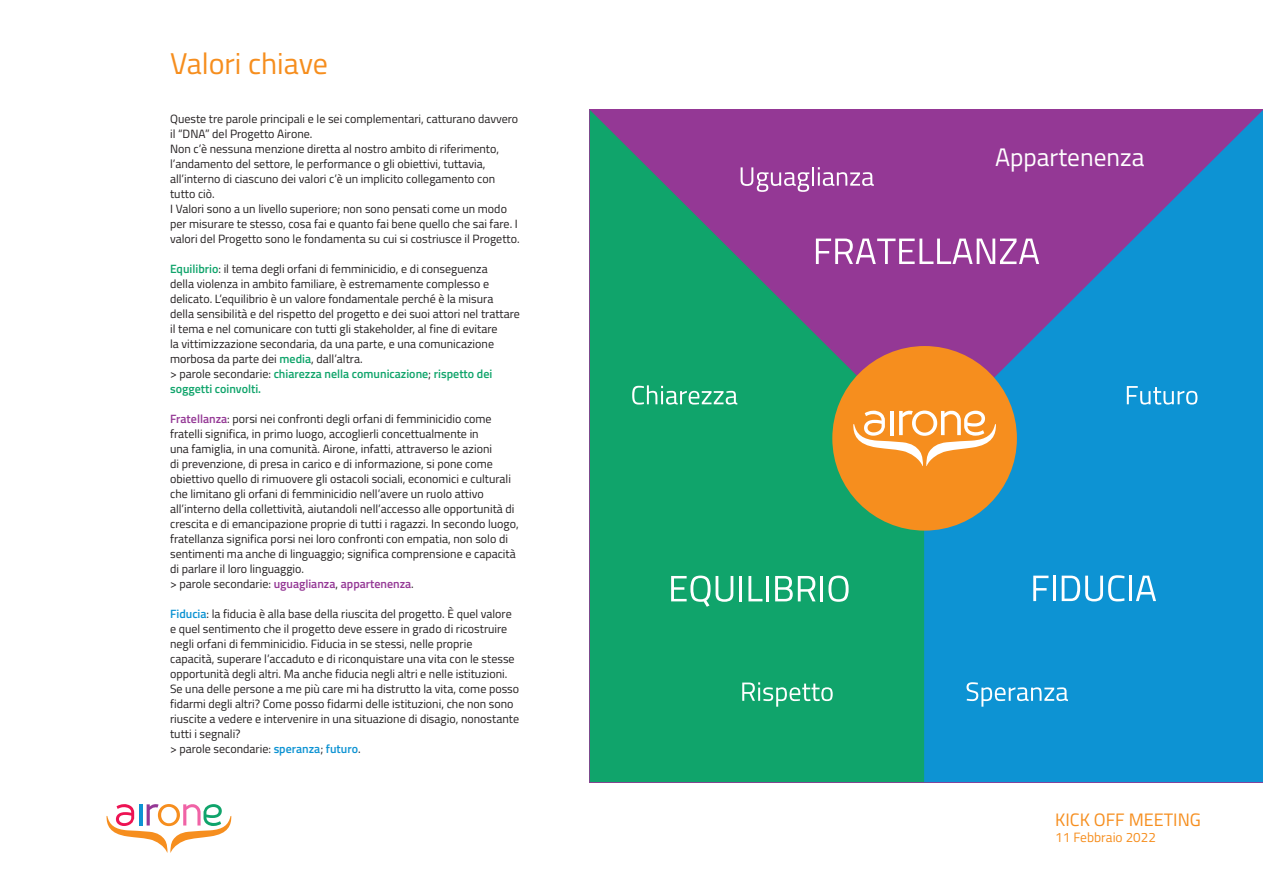
<style>
.page{position:relative;width:1263px;height:893px;background:#fff}
.page>*{position:absolute;margin:0;border:0;box-sizing:border-box;transform-origin:0 0}
.t1{font:30px "Titillium Web";color:#f68e1e}
.t2{font:25.35px "Titillium Web";color:#fff}
.t3{font:18px "Titillium Web";color:#f68e1e}
.t4{font:13.5px "Titillium Web";color:#f68e1e}
.t5{font:12px/15px "Titillium Web";color:#231f20}
.s1{font-weight:600;color:#10a46b}
.s2{font-weight:600;color:#943895}
.s3{font-weight:600;color:#0d93d3}
</style>
<div class="page">
<svg style="left:106px;top:804px;width:126px;height:49px"></svg>
<svg style="left:590px;top:110px;width:334px;height:672px;background:#2e8a74"></svg>
<svg style="left:924px;top:110px;width:339px;height:672px;background:#2e7cc3"></svg>
<svg style="left:966px;top:682px;width:102px;height:25px;background:#3ea9db"></svg>
<svg style="left:1127px;top:386px;width:70px;height:19px"></svg>
<svg style="left:742px;top:682px;width:91px;height:25px;background:#45b88c"></svg>
<svg style="left:632px;top:385px;width:105px;height:20px;background:#4cba90"></svg>
<svg style="left:816px;top:239px;width:223px;height:25px"></svg>
<svg style="left:671px;top:576px;width:62px;height:31px"></svg>
<hr style="left:739px;top:576px;width:3px;height:25px;background:#fff">
<svg style="left:748px;top:576px;width:14px;height:25px"></svg>
<hr style="left:766px;top:576px;width:3px;height:25px;background:#fff">
<svg style="left:775px;top:576px;width:40px;height:25px"></svg>
<hr style="left:820px;top:576px;width:3px;height:25px;background:#fff">
<svg style="left:828px;top:576px;width:21px;height:26px"></svg>
<svg style="left:1033px;top:576px;width:15px;height:25px"></svg>
<hr style="left:1053px;top:576px;width:2px;height:25px;background:#fff">
<svg style="left:1062px;top:575px;width:62px;height:26px"></svg>
<hr style="left:1129px;top:576px;width:3px;height:25px;background:#fff">
<svg style="left:1136px;top:576px;width:20px;height:25px"></svg>
<svg style="left:741px;top:167px;width:133px;height:25px;background:#ac64ac"></svg>
<div style="left:832px;top:346px;width:185px;height:185px;background:#f68e1e;border-radius:50%"></div>
<svg style="left:853px;top:410px;width:143px;height:56px"></svg>
<h1 class="t1" style="left:170px;top:42px;width:159px">Valori chiave</h1>
<p class="t5" style="left:170px;top:111px;width:351px">Queste tre parole principali e le sei complementari, catturano davvero il “DNA” del Progetto Airone.<br>Non c’è nessuna menzione diretta al nostro ambito di riferimento, l’andamento del settore, le performance o gli obiettivi, tuttavia, all’interno di ciascuno dei valori c’è un implicito collegamento con tutto ciò.<br>I Valori sono a un livello superiore; non sono pensati come un modo per misurare te stesso, cosa fai e quanto fai bene quello che sai fare. I valori del Progetto sono le fondamenta su cui si costriusce il Progetto.</p>
<p class="t5" style="left:170px;top:261px;width:351px"><span class="s1">Equilibrio</span>: il tema degli orfani di femminicidio, e di conseguenza<br>della violenza in ambito familiare, è estremamente complesso e delicato. L’equilibrio è un valore fondamentale perché è la misura della sensibilità e del rispetto del progetto e dei suoi attori nel trattare il tema e nel comunicare con tutti gli stakeholder, al fine di evitare<br>la vittimizzazione secondaria, da una parte, e una comunicazione morbosa da parte dei <span class="s1">media</span>, dall’altra.<br>&gt; parole secondarie: <span class="s1">chiarezza nella comunicazione</span>; <span class="s1">rispetto dei soggetti coinvolti.</span></p>
<p class="t5" style="left:170px;top:411px;width:350px"><span class="s2">Fratellanza</span>: porsi nei confronti degli orfani di femminicidio come fratelli significa, in primo luogo, accoglierli concettualmente in<br>una famiglia, in una comunità. Airone, infatti, attraverso le azioni<br>di prevenzione, di presa in carico e di informazione, si pone come obiettivo quello di rimuovere gli ostacoli sociali, economici e culturali che limitano gli orfani di femminicidio nell’avere un ruolo attivo all’interno della collettività, aiutandoli nell’accesso alle opportunità di crescita e di emancipazione proprie di tutti i ragazzi. In secondo luogo, fratellanza significa porsi nei loro confronti con empatia, non solo di sentimenti ma anche di linguaggio; significa comprensione e capacità di parlare il loro linguaggio.<br>&gt; parole secondarie: <span class="s2">uguaglianza</span>, <span class="s2">appartenenza</span>.</p>
<p class="t5" style="left:170px;top:606px;width:351px"><span class="s3">Fiducia</span>: la fiducia è alla base della riuscita del progetto. È quel valore e quel sentimento che il progetto deve essere in grado di ricostruire negli orfani di femminicidio. Fiducia in se stessi, nelle proprie capacità, superare l’accaduto e di riconquistare una vita con le stesse opportunità degli altri. Ma anche fiducia negli altri e nelle istituzioni.<br>Se una delle persone a me più care mi ha distrutto la vita, come posso fidarmi degli altri? Come posso fidarmi delle istituzioni, che non sono riuscite a vedere e intervenire in una situazione di disagio, nonostante tutti i segnali?<br>&gt; parole secondarie: <span class="s3">speranza</span>; <span class="s3">futuro</span>.</p>
<h2 class="t2" style="left:995px;top:139px;width:151px">Appartenenza</h2>
<h3 class="t3" style="left:1055px;top:806px;width:147px">KICK OFF MEETING</h3>
<p class="t4" style="left:1055px;top:827px;width:102px">11 Febbraio 2022</p>
</div>
